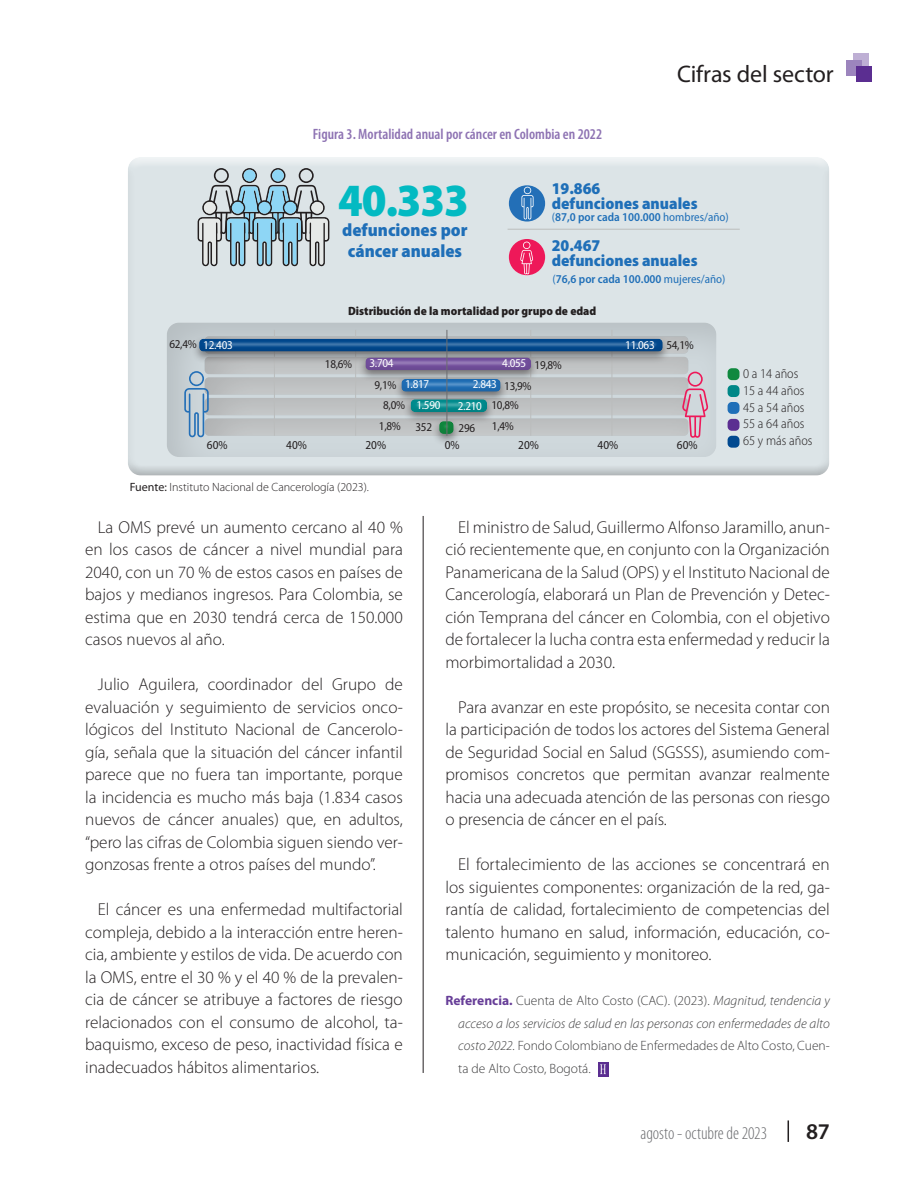
<style>
.page{position:relative;width:915px;height:1191px;background:#fff}
.page>*{position:absolute;margin:0;border:0;box-sizing:border-box;transform-origin:0 0}
.t1{font:900 semi-condensed 46.35px "Myriad Pro";color:#03bac2}
.t2{font:24px "Myriad Pro";letter-spacing:-.005em;color:#231f20}
.t3{font:600 22.5px "Myriad Pro";color:#231f20}
.t4{font:900 semi-condensed 18px/21.6px "Myriad Pro";color:#1f6fb8;text-align:center}
.t5{font:300 condensed 18px "Myriad Pro";letter-spacing:-.005em;color:#6c6d70}
.TEXTO_GENERAL_OK{font:300 17.25px/22.5px "Myriad Pro";color:#231f20;text-align:justify}
.t6{font:900 semi-condensed 16.5px/15px "Myriad Pro";color:#1f6fb8}
.TITULO_GRAFICA_OCT_1{font:600 condensed 15px "Myriad Pro";color:#8e73b3}
.REFERENCIAS_BIBLIOGR{font:300 13.5px/22.5px "Myriad Pro";color:#3e3e3f;text-align:justify}
.t7{font:300 semi-condensed 13.5px "Myriad Pro";color:#231f20}
.t8{font:semi-condensed 12.15px "Myriad Pro";color:#231f20}
.t9{font:600 semi-condensed 12px "Myriad Pro";color:#1f6fb8}
.t10{font:semi-condensed 12px "Myriad Pro";letter-spacing:-.025em;color:#231f20}
.FUENTE{font:300 12px "Myriad Pro";color:#231f20}
.t11{font:semi-condensed 12px "Myriad Pro";letter-spacing:-.025em;color:#fff}
.t12{font:900 semi-condensed 12px "Myriad Pro";color:#231f20}
.s1{font-weight:400}
.s2{font-weight:700;color:#673e98}
.s3{font-style:italic}
</style>
<div class="page">
<svg style="left:787px;top:1120px;width:1px;height:21px"></svg>
<div style="left:852px;top:53px;width:16px;height:16px;background:#beafd4"></div>
<div style="left:846px;top:60px;width:16px;height:16px;background:#9c85bd"></div>
<div style="left:855px;top:66px;width:16px;height:16px;background:#5b2e91"></div>
<div style="left:125px;top:155px;width:704px;height:19px;background:#fff;opacity:.75"></div>
<div style="left:125px;top:168px;width:704px;height:308px;background:#dce4e7"></div>
<div style="left:165px;top:321px;width:552px;height:137px;background:#231f20;opacity:.3"></div>
<svg style="left:197px;top:168px;width:132px;height:99px"></svg>
<div style="left:232px;top:202px;width:11px;height:12px;background:#8ed6f5;border-radius:50%"></div>
<div style="left:508px;top:239px;width:37px;height:36px;background:#ee1859;border-radius:50%"></div>
<div style="left:508px;top:185px;width:37px;height:36px;background:#236fb7;border-radius:50%"></div>
<svg style="left:521px;top:187px;width:12px;height:33px"></svg>
<svg style="left:520px;top:241px;width:13px;height:33px"></svg>
<hr style="left:507px;top:229px;width:232px;height:1px;background:#bbbdbd">
<div style="left:203px;top:416px;width:486px;height:20px;background:#bfc2c3"></div>
<div style="left:203px;top:395px;width:486px;height:21px;background:#231f20;opacity:.3"></div>
<div style="left:203px;top:375px;width:486px;height:20px;background:#bfc2c3"></div>
<div style="left:203px;top:354px;width:486px;height:21px;background:#c1c4c5"></div>
<div style="left:203px;top:334px;width:486px;height:21px;background:#231f20;opacity:.3"></div>
<hr style="left:530px;top:330px;width:1px;height:106px;background:#bbbdbd">
<hr style="left:274px;top:330px;width:1px;height:106px;background:#bbbdbd">
<hr style="left:611px;top:330px;width:1px;height:106px;background:#bbbdbd">
<hr style="left:355px;top:330px;width:1px;height:106px;background:#bbbdbd">
<div style="left:191px;top:335px;width:479px;height:29px;background:#231f20;opacity:.5"></div>
<div style="left:196px;top:337px;width:467px;height:15px;background:#231f20;opacity:.75"></div>
<div style="left:357px;top:353px;width:182px;height:29px;background:#231f20;opacity:.5"></div>
<div style="left:363px;top:355px;width:168px;height:15px;background:#231f20;opacity:.75"></div>
<div style="left:393px;top:375px;width:115px;height:29px;background:#231f20;opacity:.5"></div>
<div style="left:399px;top:377px;width:102px;height:15px;background:#231f20;opacity:.75"></div>
<div style="left:403px;top:395px;width:91px;height:29px;background:#231f20;opacity:.5"></div>
<div style="left:408px;top:397px;width:79px;height:15px;background:#231f20;opacity:.75"></div>
<div style="left:431px;top:417px;width:30px;height:29px;background:#231f20;opacity:.5"></div>
<div style="left:436px;top:419px;width:18px;height:15px;background:#231f20;opacity:.75"></div>
<hr style="left:446px;top:330px;width:1px;height:106px;background:#6c6d70">
<div style="left:727px;top:368px;width:12px;height:12px;background:#10893f;border-radius:4px"></div>
<div style="left:727px;top:402px;width:12px;height:12px;background:#1f6fb8;border-radius:4px"></div>
<div style="left:727px;top:385px;width:12px;height:12px;background:#008787;border-radius:4px"></div>
<div style="left:727px;top:419px;width:12px;height:12px;background:#5b2e91;border-radius:4px"></div>
<div style="left:727px;top:436px;width:12px;height:11px;background:#014990;border-radius:4px"></div>
<svg style="left:184px;top:371px;width:25px;height:67px"></svg>
<svg style="left:681px;top:371px;width:27px;height:67px"></svg>
<svg style="left:598px;top:1062px;width:10px;height:14px"></svg>
<svg style="left:600px;top:1064px;width:5px;height:10px"></svg>
<hr style="left:423px;top:516px;width:1px;height:557px;background:#231f20">
<p class="TITULO_GRAFICA_OCT_1" style="left:313px;top:126px;width:291px">Figura 3. Mortalidad anual por cáncer en Colombia en 2022</p>
<h2 class="t2" style="left:677px;top:59px;width:158px">Cifras del sector</h2>
<p class="t1" style="left:338px;top:175px;width:132px">40.333</p>
<p class="t4" style="left:342px;top:219px;width:127px">defunciones por cáncer anuales</p>
<p class="t6" style="left:551px;top:181px;width:147px">19.866<br>defunciones anuales</p>
<p class="t9" style="left:551px;top:211px;width:178px"><span class="s1">(</span>87,0 por cada 100.000 <span class="s1">hombres/año)</span></p>
<p class="t6" style="left:551px;top:239px;width:147px">20.467<br>defunciones anuales</p>
<p class="t9" style="left:552px;top:273px;width:174px"><span class="s1">(</span>76,6 por cada 100.000 <span class="s1">mujeres/año)</span></p>
<p class="t12" style="left:348px;top:304px;width:250px">Distribución de la mortalidad por grupo de edad</p>
<p class="t10" style="left:169px;top:337px;width:29px">62,4%</p>
<p class="t11" style="left:625px;top:338px;width:31px">11.063</p>
<p class="t11" style="left:502px;top:356px;width:26px">4.055</p>
<p class="t11" style="left:472px;top:378px;width:26px">2.843</p>
<p class="t11" style="left:457px;top:399px;width:26px">2.210</p>
<p class="t10" style="left:458px;top:422px;width:18px">296</p>
<p class="t11" style="left:203px;top:338px;width:31px">12.403</p>
<p class="t11" style="left:369px;top:356px;width:26px">3.704</p>
<p class="t10" style="left:325px;top:357px;width:29px">18,6%</p>
<p class="t10" style="left:534px;top:358px;width:29px">19,8%</p>
<p class="t11" style="left:405px;top:378px;width:26px">1.817</p>
<p class="t11" style="left:416px;top:398px;width:26px">1.590</p>
<p class="t10" style="left:415px;top:420px;width:18px">352</p>
<p class="t10" style="left:374px;top:378px;width:23px">9,1%</p>
<p class="t10" style="left:383px;top:399px;width:23px">8,0%</p>
<p class="t10" style="left:379px;top:420px;width:23px">1,8%</p>
<p class="t10" style="left:504px;top:379px;width:29px">13,9%</p>
<p class="t10" style="left:491px;top:398px;width:29px">10,8%</p>
<p class="t10" style="left:492px;top:420px;width:23px">1,4%</p>
<p class="t10" style="left:666px;top:339px;width:29px">54,1%</p>
<p class="t8" style="left:207px;top:438px;width:22px">60%</p>
<p class="t8" style="left:286px;top:438px;width:22px">40%</p>
<p class="t8" style="left:365px;top:438px;width:22px">20%</p>
<p class="t8" style="left:444px;top:438px;width:16px">0%</p>
<p class="t8" style="left:518px;top:438px;width:22px">20%</p>
<p class="t8" style="left:597px;top:438px;width:22px">40%</p>
<p class="t8" style="left:676px;top:438px;width:22px">60%</p>
<p class="t7" style="left:742px;top:366px;width:57px">0 a 14 años</p>
<p class="t7" style="left:742px;top:383px;width:63px">15 a 44 años</p>
<p class="t7" style="left:742px;top:400px;width:63px">45 a 54 años</p>
<p class="t7" style="left:742px;top:416px;width:63px">55 a 64 años</p>
<p class="t7" style="left:742px;top:433px;width:71px">65 y más años</p>
<p class="FUENTE" style="left:130px;top:480px;width:241px"><span class="s1">Fuente:</span> Instituto Nacional de Cancerología (2023).</p>
<p class="TEXTO_GENERAL_OK" style="left:85px;top:516px;width:319px;text-indent:13px">La OMS prevé un aumento cercano al 40 % en los casos de cáncer a nivel mundial para 2040, con un 70 % de estos casos en países de bajos y medianos ingresos. Para Colombia, se estima que en 2030 tendrá cerca de 150.000 casos nuevos al año.</p>
<p class="TEXTO_GENERAL_OK" style="left:85px;top:673px;width:319px;text-indent:13px">Julio Aguilera, coordinador del Grupo de evaluación y seguimiento de servicios onco&shy;lógicos del Instituto Nacional de Cancerolo&shy;gía, señala que la situación del cáncer infantil parece que no fuera tan importante, porque la incidencia es mucho más baja (1.834 casos nuevos de cáncer anuales) que, en adultos, “pero las cifras de Colombia siguen siendo ver&shy;gonzosas frente a otros países del mundo”.</p>
<p class="TEXTO_GENERAL_OK" style="left:85px;top:898px;width:319px;text-indent:13px">El cáncer es una enfermedad multifactorial compleja, debido a la interacción entre heren&shy;cia, ambiente y estilos de vida. De acuerdo con la OMS, entre el 30 % y el 40 % de la prevalen&shy;cia de cáncer se atribuye a factores de riesgo relacionados con el consumo de alcohol, ta&shy;baquismo, exceso de peso, inactividad física e inadecuados hábitos alimentarios.</p>
<p class="TEXTO_GENERAL_OK" style="left:445px;top:516px;width:386px;text-indent:13px">El ministro de Salud, Guillermo Alfonso Jaramillo, anun&shy;ció recientemente que, en conjunto con la Organización Panamericana de la Salud (OPS) y el Instituto Nacional de Cancerología, elaborará un Plan de Prevención y Detec&shy;ción Temprana del cáncer en Colombia, con el objetivo de fortalecer la lucha contra esta enfermedad y reducir la morbimortalidad a 2030.</p>
<p class="TEXTO_GENERAL_OK" style="left:445px;top:696px;width:386px;text-indent:13px">Para avanzar en este propósito, se necesita contar con la participación de todos los actores del Sistema General de Seguridad Social en Salud (SGSSS), asumiendo com&shy;promisos concretos que permitan avanzar realmente hacia una adecuada atención de las personas con riesgo o presencia de cáncer en el país.</p>
<p class="TEXTO_GENERAL_OK" style="left:445px;top:853px;width:386px;text-indent:13px">El fortalecimiento de las acciones se concentrará en los siguientes componentes: organización de la red, ga&shy;rantía de calidad, fortalecimiento de competencias del talento humano en salud, información, educación, co&shy;municación, seguimiento y monitoreo.</p>
<p class="REFERENCIAS_BIBLIOGR" style="left:458px;top:990px;width:373px;text-indent:-13px"><span class="s2">Referencia.</span> Cuenta de Alto Costo (CAC). (2023). <span class="s3">Magnitud, tendencia y acceso a los servicios de salud en las personas con enfermedades de alto costo 2022.</span> Fondo Colombiano de Enfermedades de Alto Costo, Cuen&shy;ta de Alto Costo, Bogotá.</p>
<p class="t5" style="left:640px;top:1123px;width:128px">agosto - octubre de 2023</p>
<h3 class="t3" style="left:806px;top:1116px;width:25px">87</h3>
</div>
